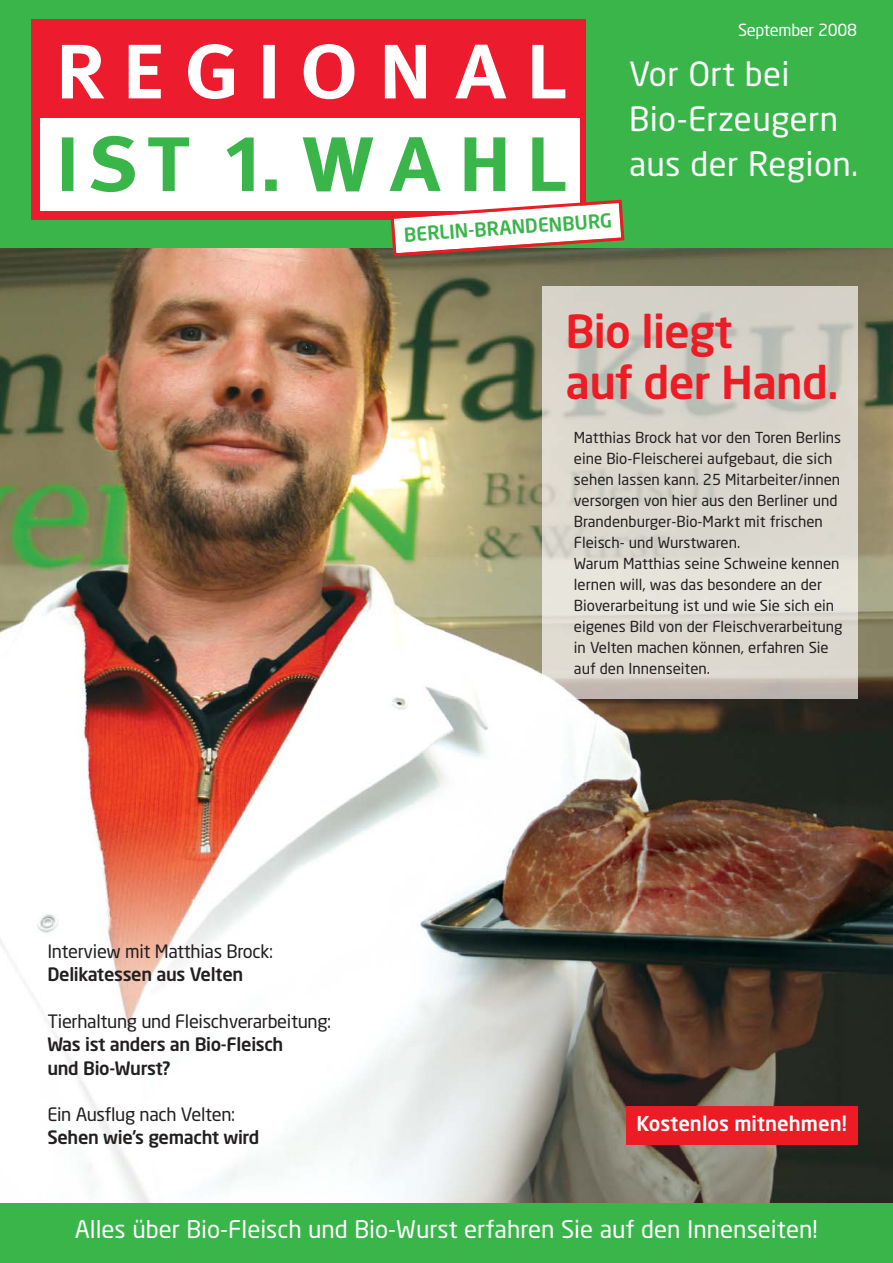
<style>
.page{position:relative;width:893px;height:1263px;background:#fff}
.page>*{position:absolute;margin:0;border:0;box-sizing:border-box;transform-origin:0 0}
.t1{font:500 45px/51px "Neo Sans";letter-spacing:-.02em;color:#ed1c24}
.t2{font:33px/45px "Neo Sans";letter-spacing:.01em;color:#fff}
.t3{font:24px "Neo Sans";color:#fff}
.t4{font:500 20.25px "Neo Sans";color:#fff}
.t5{font:500 19.05px "Neo Sans";color:#39b54a}
.t6{font:18.3px "Neo Sans";letter-spacing:-.02em;color:#231f20}
.t7{font:500 18.3px/23.2px "Neo Sans";letter-spacing:-.02em;color:#231f20}
.t8{font:16.5px "Neo Sans";letter-spacing:-.02em;color:#fff}
.t9{font:15px/21px "Neo Sans";color:#231f20}
</style>
<div class="page">
<img style="left:0;top:247px;width:893px;height:956px">
<div style="left:0;top:1203px;width:893px;height:60px;background:#39b54a"></div>
<div style="left:0;top:0;width:893px;height:247px;background:#39b54a"></div>
<div style="left:31px;top:19px;width:555px;height:201px;background:#ed1b2e"></div>
<div style="left:40px;top:118px;width:539px;height:93px;background:#fff"></div>
<svg style="left:62px;top:136px;width:503px;height:56px"></svg>
<svg style="left:62px;top:44px;width:503px;height:55px"></svg>
<svg style="left:389px;top:198px;width:237px;height:60px"></svg>
<img style="left:542px;top:286px;width:315px;height:413px">
<div style="left:626px;top:1106px;width:231px;height:38px;background:#ed1c24"></div>
<p class="t8" style="left:738px;top:23px;width:121px">September 2008</p>
<p class="t5" style="left:404px;top:227px;width:210px;rotate:-4deg">BERLIN-BRANDENBURG</p>
<h2 class="t2" style="left:629px;top:54px;width:231px">Vor Ort bei<br>Bio-Erzeugern aus der Region.</h2>
<h1 class="t1" style="left:565px;top:310px;width:275px">Bio liegt<br>auf der Hand.</h1>
<p class="t6" style="left:47px;top:944px;width:227px">Interview mit Matthias Brock:</p>
<p class="t7" style="left:47px;top:964px;width:197px">Delikatessen aus Velten</p>
<p class="t6" style="left:47px;top:1014px;width:285px">Tierhaltung und Fleischverarbeitung:</p>
<p class="t7" style="left:47px;top:1034px;width:238px">Was ist anders an Bio-Fleisch und Bio-Wurst?</p>
<p class="t6" style="left:47px;top:1107px;width:189px">Ein Ausflug nach Velten:</p>
<p class="t7" style="left:47px;top:1128px;width:213px">Sehen wie’s gemacht wird</p>
<p class="t9" style="left:574px;top:428px;width:270px">Matthias Brock hat vor den Toren Berlins eine Bio-Fleischerei aufgebaut, die sich sehen lassen kann. 25 Mitarbeiter/innen versorgen von hier aus den Berliner und Brandenburger-Bio-Markt mit frischen Fleisch- und Wurstwaren.<br>Warum Matthias seine Schweine kennen lernen will, was das besondere an der Bioverarbeitung ist und wie Sie sich ein eigenes Bild von der Fleisch verarbeitung in Velten machen können, erfahren Sie auf den Innenseiten.</p>
<h3 class="t4" style="left:636px;top:1116px;width:212px">Kostenlos mitnehmen!</h3>
<h3 class="t3" style="left:75px;top:1219px;width:744px">Alles über Bio-Fleisch und Bio-Wurst erfahren Sie auf den Innenseiten!</h3>
</div>
